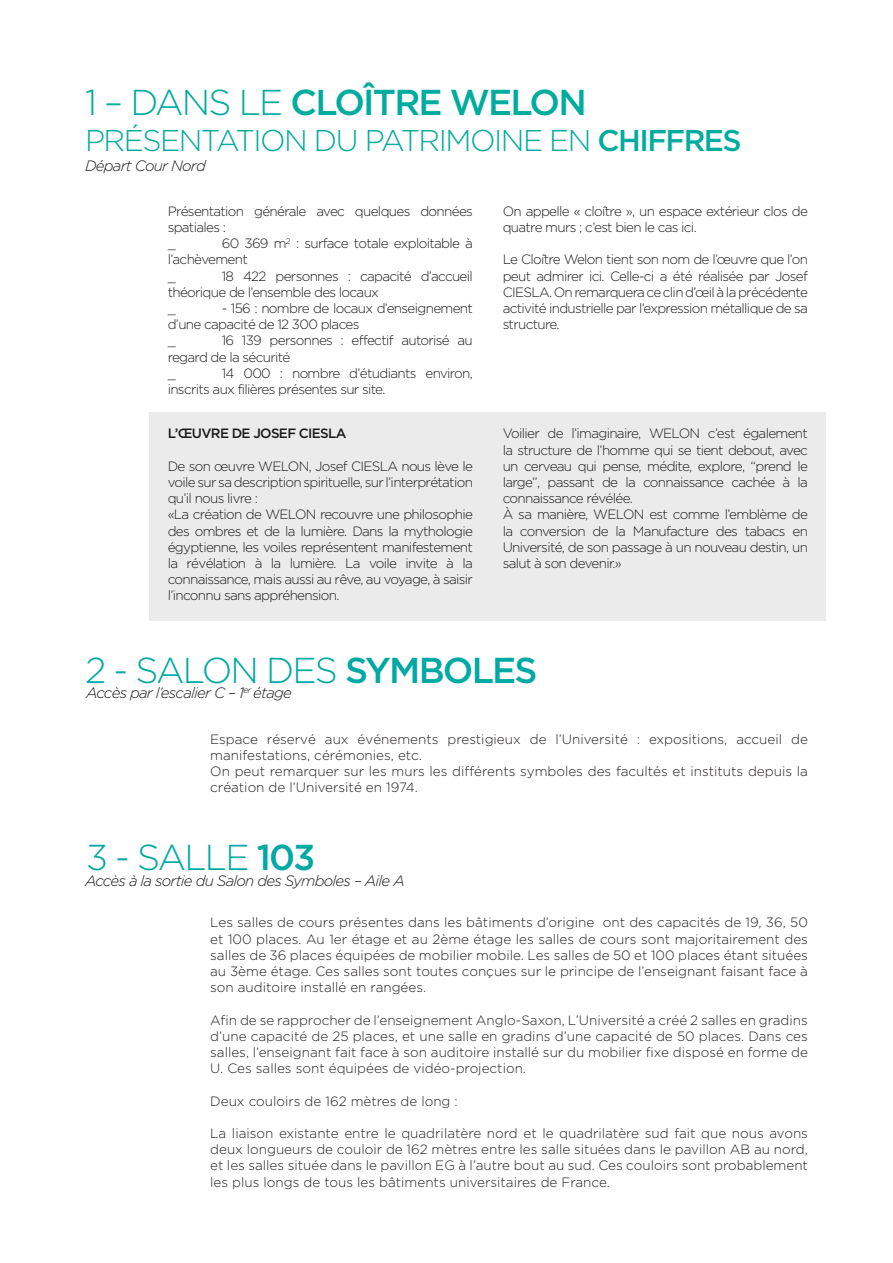
<style>
.page{position:relative;width:893px;height:1263px;background:#fff}
.page>*{position:absolute;margin:0;border:0;box-sizing:border-box;transform-origin:0 0}
.t1{font:300 36px "Gotham";letter-spacing:-.05em;color:#00a9a3}
.t2{font:300 36px "Gotham";letter-spacing:.06em;color:#00ac9d}
.t3{font:500 36px "Gotham";letter-spacing:-.05em;color:#00ac9d}
.t4{font:300 30px "Gotham";letter-spacing:-.05em;color:#00ac9d}
.t5{font:500 30px "Gotham";letter-spacing:-.05em;color:#00ac9d}
.t6{font:italic 300 15px "Gotham";letter-spacing:-.05em;color:#1a1b1b}
.t7{font:300 13.5px/16.2px "Gotham";letter-spacing:-.05em;color:#1a1b1b}
.t8{font:300 13.5px/16.2px "Gotham";color:#231f20;text-align:justify}
.t9{font:500 13.5px "Gotham";letter-spacing:-.05em;color:#1a1b1b}
.s1{font-weight:500}
.s2{font-weight:300}
</style>
<div class="page">
<div style="left:150px;top:412px;width:676px;height:209px;background:#eaebea"></div>
<h1 class="t2" style="left:85px;top:83px;width:311px">1 – Dans le <span class="s1">CLOÎTRE</span></h1>
<h1 class="t3" style="left:450px;top:82px;width:138px">WELON</h1>
<h2 class="t4" style="left:85px;top:124px;width:131px">présentati</h2>
<h2 class="t4" style="left:260px;top:124px;width:123px">on du patrim</h2>
<h2 class="t5" style="left:470px;top:124px;width:233px"><span class="s2">oi ne en</span> CHIFFRES</h2>
<p class="t6" style="left:85px;top:158px;width:122px">Départ Cour Nord</p>
<p class="t7" style="left:168px;top:203px;width:307px">Présentation générale avec quelques données spatiales :<br>_</p>
<p class="t7" style="left:168px;top:235px;width:307px;text-indent:54px">60 369 m<sup>2</sup> : surface totale exploitable à l’achèvement<br>_</p>
<p class="t7" style="left:168px;top:267px;width:307px;text-indent:54px">18 422 personnes : capacité d’accueil théorique de l’ensemble des locaux<br>_</p>
<p class="t7" style="left:168px;top:300px;width:307px;text-indent:54px">- 156 : nombre de locaux d’enseignement d’une capacité de 12 300 places<br>_</p>
<p class="t7" style="left:168px;top:332px;width:307px;text-indent:54px">16 139 personnes : effectif autorisé au regard de la sécurité<br>_</p>
<p class="t7" style="left:168px;top:365px;width:307px;text-indent:54px">14 000 : nombre d’étudiants environ, inscrits aux filières présentes sur site.</p>
<p class="t9" style="left:168px;top:426px;width:103px">L’ŒUVRE DE JOSE</p>
<p class="t9" style="left:287px;top:426px;width:34px">F CIESLA</p>
<p class="t7" style="left:168px;top:458px;width:307px">De son œuvre WE LON, Josef CIESLA nous lève le voile sur sa description spirituelle, sur l’interprétation qu’il nous livre :<br>«La création de WELON recouvre une philosophie des ombres et de la lumière. Dans la mythologie égyptienne, les voiles représentent manifestement la révélation à la lumière. La voile invite à la connaissance, mais aussi au rêve, au voyage, à saisir l’inconnu sans appréhension.</p>
<p class="t7" style="left:503px;top:203px;width:307px">On appelle « cloître », un espace extérieur clos de quatre murs ; c’est bien le cas ici.</p>
<p class="t7" style="left:503px;top:251px;width:307px;text-align:justify">Le Cloître Welon tient son nom de l’œuvre que l’on peut admirer ici. Celle-ci a été réalisée par Josef CIESLA. On remarquera ce clin d’œil à la précédente activité industrielle par l’expression métallique de sa structure.</p>
<p class="t7" style="left:503px;top:425px;width:187px">Voilier de l’imaginaire, WELON</p>
<p class="t7" style="left:503px;top:425px;width:307px;text-indent:205px">c’est également la structure de l’homme qui se tient debout, avec un cerveau qui pense, médite, explore, “prend le large”, passant de la connaissance cachée à la connaissance révélée.<br>À sa manière, WELON est comme l’emblème de la conversion de la Manufacture des tabacs en Université, de son passage à un nouveau destin, un salut à son devenir.»</p>
<h1 class="t1" style="left:85px;top:650px;width:454px">2 - SALON DES <span class="s1">SYMBOLES</span></h1>
<p class="t6" style="left:86px;top:685px;width:207px">Accès par l’escalier C – 1<sup>er</sup> étage</p>
<p class="t8" style="left:210px;top:730px;width:599px;text-align:left">Espace réservé aux événements prestigieux de l’Université : expositions, accueil de manifestations, cérémonies, etc.<br>On peut remarquer sur les murs les différents symboles des facultés et instituts depuis la création de l’Université en 1974.</p>
<h1 class="t1" style="left:86px;top:838px;width:231px">3 - SALLE <span class="s1">103</span></h1>
<p class="t6" style="left:85px;top:872px;width:321px">Accès à la sortie du Salon des Symboles – Aile A</p>
<p class="t8" style="left:210px;top:914px;width:599px">Les salles de cours présentes dans les bâtiments d’origine ont des capacités de 19, 36, 50 et 100 places. Au 1er étage et au 2ème étage les salles de cours sont majoritairement des salles de 36 places équipées de mobilier mobile. Les salles de 50 et 100 places étant situées au 3ème étage. Ces salles sont toutes conçues sur le principe de l’enseignant faisant face à son auditoire installé en rangées.</p>
<p class="t8" style="left:210px;top:1011px;width:599px">Afin de se rapprocher de l’enseignement Anglo-Saxon, L’Université a créé 2 salles en gradins d’une capacité de 25 places, et une salle en gradins d’une capacité de 50 places. Dans ces salles, l’enseignant fait face à son auditoire installé sur du mobilier fixe disposé en forme de U. Ces salles sont équipées de vidéo-projection.</p>
<p class="t8" style="left:210px;top:1092px;width:249px">Deux couloirs de 162 mètres de long :</p>
<p class="t8" style="left:210px;top:1125px;width:599px">La liaison existante entre le quadrilatère nord et le quadrilatère sud fait que nous avons deux longueurs de couloir de 162 mètres entre les salle situées dans le pavillon AB au nord, et les salles située dans le pavillon EG à l’autre bout au sud. Ces couloirs sont probablement les plus longs de tous les bâtiments universitaires de France.</p>
</div>
